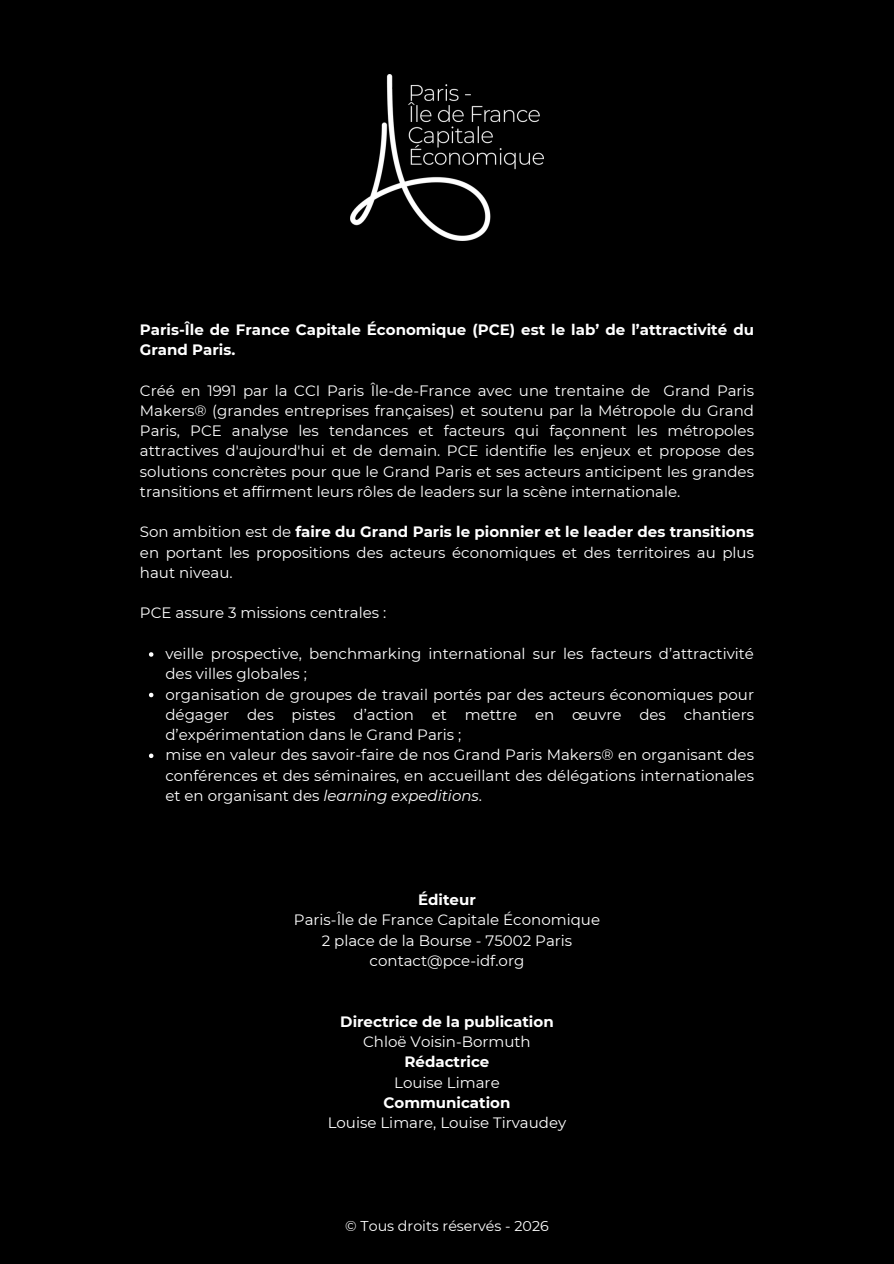
<style>
.page{position:relative;width:894px;height:1264px;background:#fff}
.page>*{position:absolute;margin:0;border:0;box-sizing:border-box;transform-origin:0 0}
.t1{font:15px/20.2px "Montserrat";color:#fff;text-align:justify}
.t2{font:700 15px/20.2px "Montserrat";color:#fff}
.t3{font:14.25px "Montserrat";color:#fff}
.s1{font-weight:700}
.s2{font-style:italic}
</style>
<div class="page">
<div style="left:0;top:0;width:893px;height:1263px;background:#000"></div>
<svg style="left:149px;top:652px;width:4px;height:4px"></svg>
<svg style="left:149px;top:692px;width:4px;height:5px"></svg>
<svg style="left:149px;top:753px;width:4px;height:5px"></svg>
<img style="left:350px;top:75px;width:193px;height:165px">
<p class="t2" style="left:140px;top:319px;width:615px">Paris-Île de France Capitale Économique (PCE) est le lab’ de l’attractivité du<br>Grand Paris.</p>
<p class="t1" style="left:140px;top:380px;width:615px">Créé en 1991 par la CCI Paris Île-de-France avec une trentaine de Grand Paris Makers® (grandes entreprises françaises) et soutenu par la Métropole du Grand Paris, PCE analyse les tendances et facteurs qui façonnent les métropoles attractives d'aujourd'hui et de demain. PCE identifie les enjeux et propose des solutions concrètes pour que le Grand Paris et ses acteurs anticipent les grandes transitions et affirment leurs rôles de leaders sur la scène internationale.</p>
<p class="t1" style="left:140px;top:522px;width:615px">Son ambition est de <span class="s1">faire du Grand Paris le pionnier et le leader des transitions </span>en portant les propositions des acteurs économiques et des territoires au plus haut niveau.</p>
<p class="t1" style="left:140px;top:603px;width:248px">PCE assure 3 missions centrales :</p>
<p class="t1" style="left:165px;top:643px;width:590px;text-align:left">veille prospective, benchmarking international sur les facteurs d’attractivité des villes globales ;<br>organisation de groupes de travail portés par des acteurs économiques pour dégager des pistes d’action et mettre en œuvre des chantiers d’expérimentation dans le Grand Paris ;<br>mise en valeur des savoir-faire de nos Grand Paris Makers® en organisant des conférences et des séminaires, en accueillant des délégations internationales et en organisant des <span class="s2">learning expeditions</span>.</p>
<p class="t2" style="left:418px;top:889px;width:59px">Éditeur</p>
<p class="t1" style="left:294px;top:910px;width:307px;text-align:center">Paris-Île de France Capitale Économique<br>2 place de la Bourse - 75002 Paris contact@pce-idf.org</p>
<p class="t2" style="left:340px;top:1011px;width:215px">Directrice de la publication</p>
<p class="t1" style="left:363px;top:1031px;width:169px">Chloë Voisin-Bormuth</p>
<p class="t2" style="left:404px;top:1051px;width:86px">Rédactrice</p>
<p class="t1" style="left:394px;top:1072px;width:107px">Louise Limare</p>
<p class="t2" style="left:383px;top:1092px;width:128px">Communication</p>
<p class="t1" style="left:327px;top:1112px;width:240px">Louise Limare, Louise Tirvaudey</p>
<p class="t3" style="left:345px;top:1217px;width:205px">© Tous droits réservés - 2026</p>
</div>
